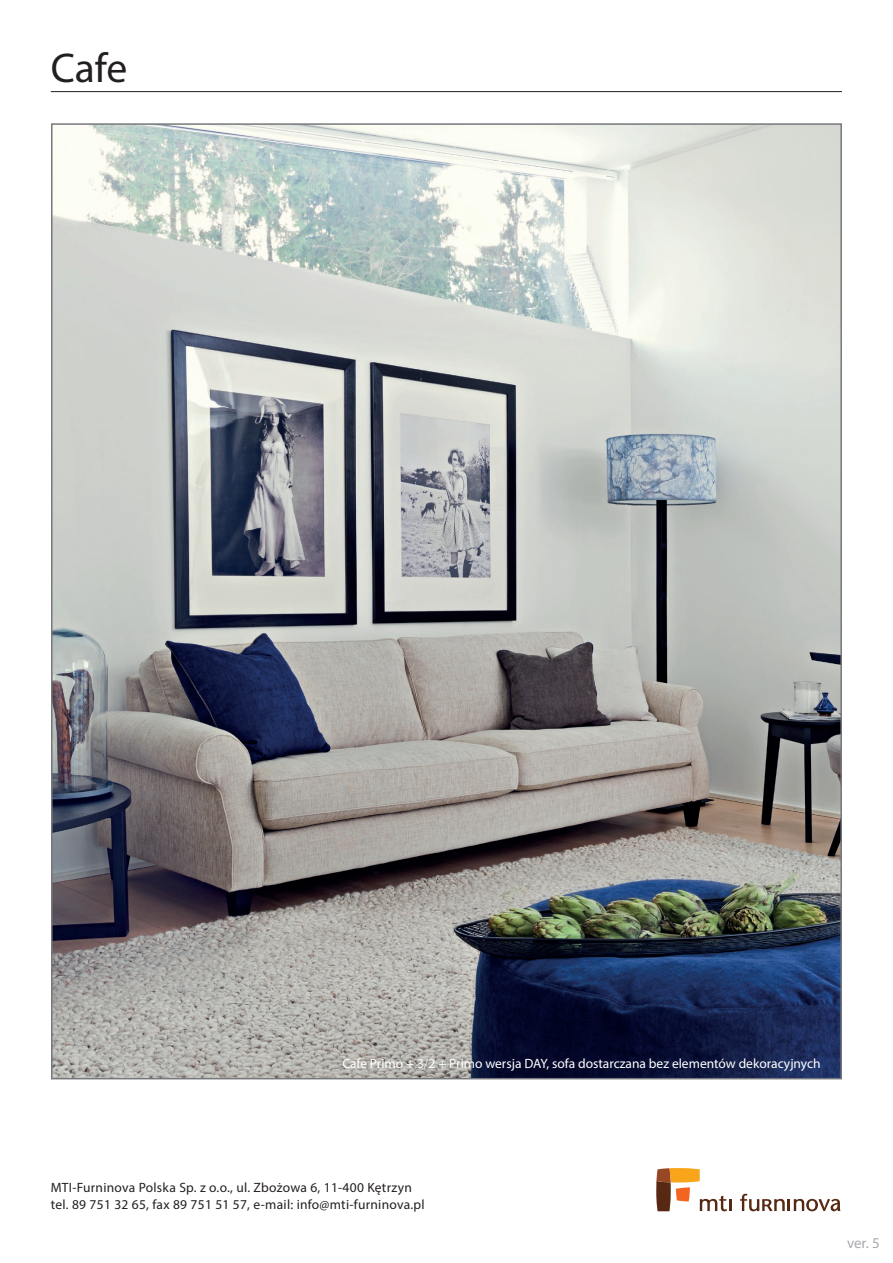
<style>
.page{position:relative;width:893px;height:1263px;background:#fff}
.page>*{position:absolute;margin:0;border:0;box-sizing:border-box;transform-origin:0 0}
.t1{font:41.7px "Myriad Pro";color:#231f20}
.t2{font:15px "Myriad Pro";color:#a8a9ad}
.t3{font:13.5px/16.2px "Myriad Pro";letter-spacing:.02em;color:#231f20}
.t4{font:13.5px "Myriad Pro";color:#fff}
</style>
<div class="page">
<hr style="left:51px;top:91px;width:791px;height:1px;background:#231f20">
<svg style="left:656px;top:1168px;width:76px;height:43px"></svg>
<svg style="left:740px;top:1194px;width:100px;height:17px"></svg>
<img style="left:54px;top:126px;width:785px;height:950px">
<h1 class="t1" style="left:51px;top:42px;width:78px">Cafe</h1>
<p class="t4" style="left:342px;top:1055px;width:480px">Cafe Primo + 3/2 + Primo wersja DAY, sofa dostarczana bez elementów dekoracyjnych</p>
<p class="t3" style="left:51px;top:1179px;width:375px">MTI-Furninova Polska Sp. z o.o., ul. Zbożowa 6, 11-400 Kętrzyn tel. 89 751 32 65, fax 89 751 51 57, e-mail: info@mti-furninova.pl</p>
<p class="t2" style="left:847px;top:1234px;width:34px">ver. 5</p>
</div>
